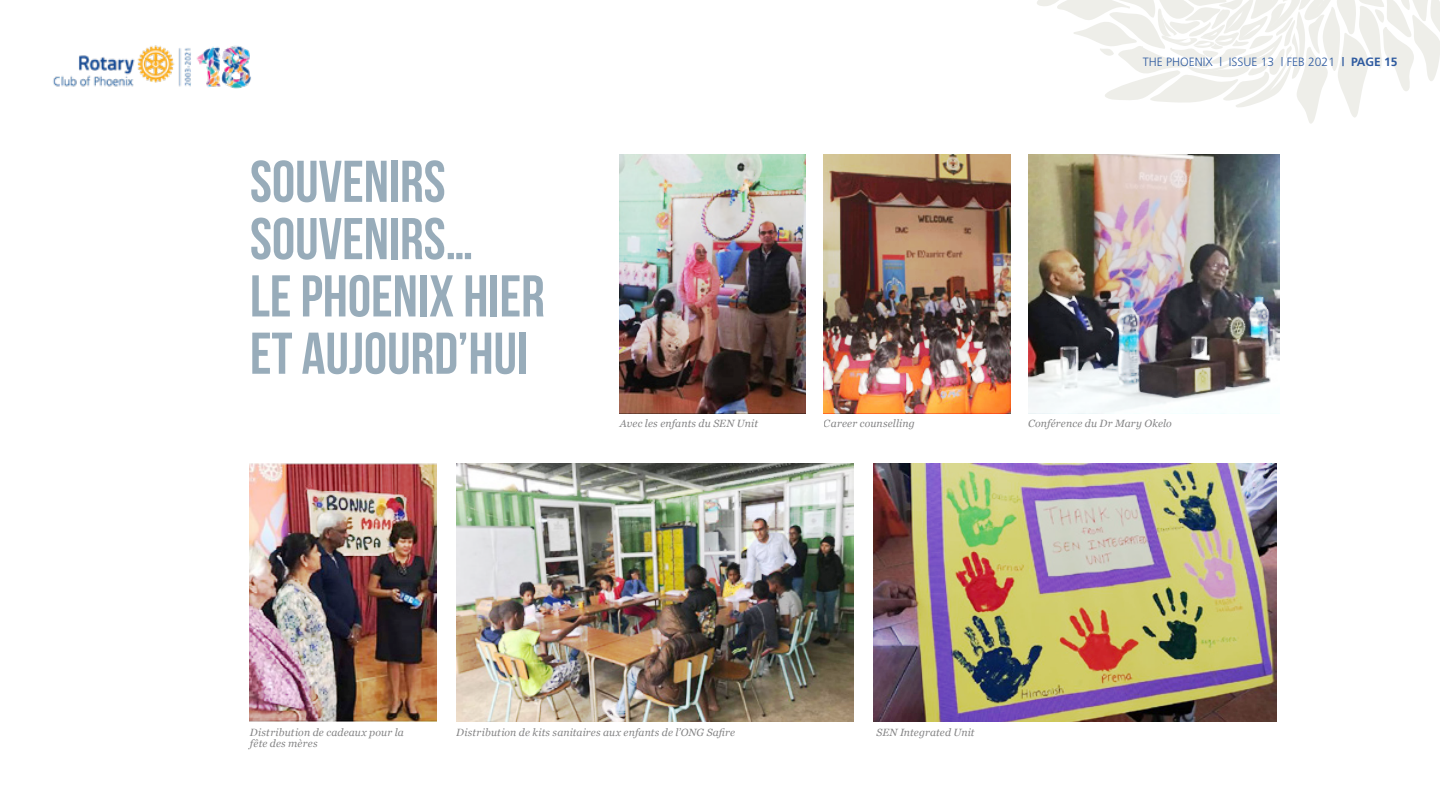
<style>
.page{position:relative;width:1440px;height:810px;background:#fff}
.page>*{position:absolute;margin:0;border:0;box-sizing:border-box;transform-origin:0 0}
.t1{font:58.8px "Bebas Neue";color:#98acba}
.t2{font:300 12px "Frutiger";color:#2f5ba0}
.t3{font:italic 10.5px/11.1px "Georgia";letter-spacing:.01em;color:#404042}
.s1{font-weight:700}
</style>
<div class="page">
<svg style="left:1037px;top:0;width:403px;height:124px"></svg>
<img style="left:53px;top:45px;width:198px;height:44px">
<img style="left:619px;top:154px;width:661px;height:259px">
<img style="left:249px;top:463px;width:1028px;height:259px">
<p class="t1" style="left:250px;top:149px;width:197px">SOUVENIRS</p>
<p class="t1" style="left:250px;top:207px;width:225px">SOUVENIRS…</p>
<p class="t1" style="left:250px;top:264px;width:296px">LE PHOENIX HIER</p>
<p class="t1" style="left:250px;top:321px;width:280px">ET AUJOURD’HUI</p>
<p class="t3" style="left:620px;top:418px;width:140px">Avec les enfants du SEN Unit</p>
<p class="t3" style="left:824px;top:418px;width:92px">Career counselling</p>
<p class="t2" style="left:1143px;top:55px;width:256px">THE PHOENIX | ISSUE 13 | FEB 2021 <span class="s1">| PAGE 15</span></p>
<p class="t3" style="left:1028px;top:418px;width:145px">Conférence du Dr Mary Okelo</p>
<p class="t3" style="left:250px;top:727px;width:155px">Distribution de cadeaux pour la fête des mères</p>
<p class="t3" style="left:456px;top:727px;width:280px">Distribution de kits sanitaires aux enfants de l’ONG Safire</p>
<p class="t3" style="left:876px;top:727px;width:100px">SEN Integrated Unit</p>
</div>
